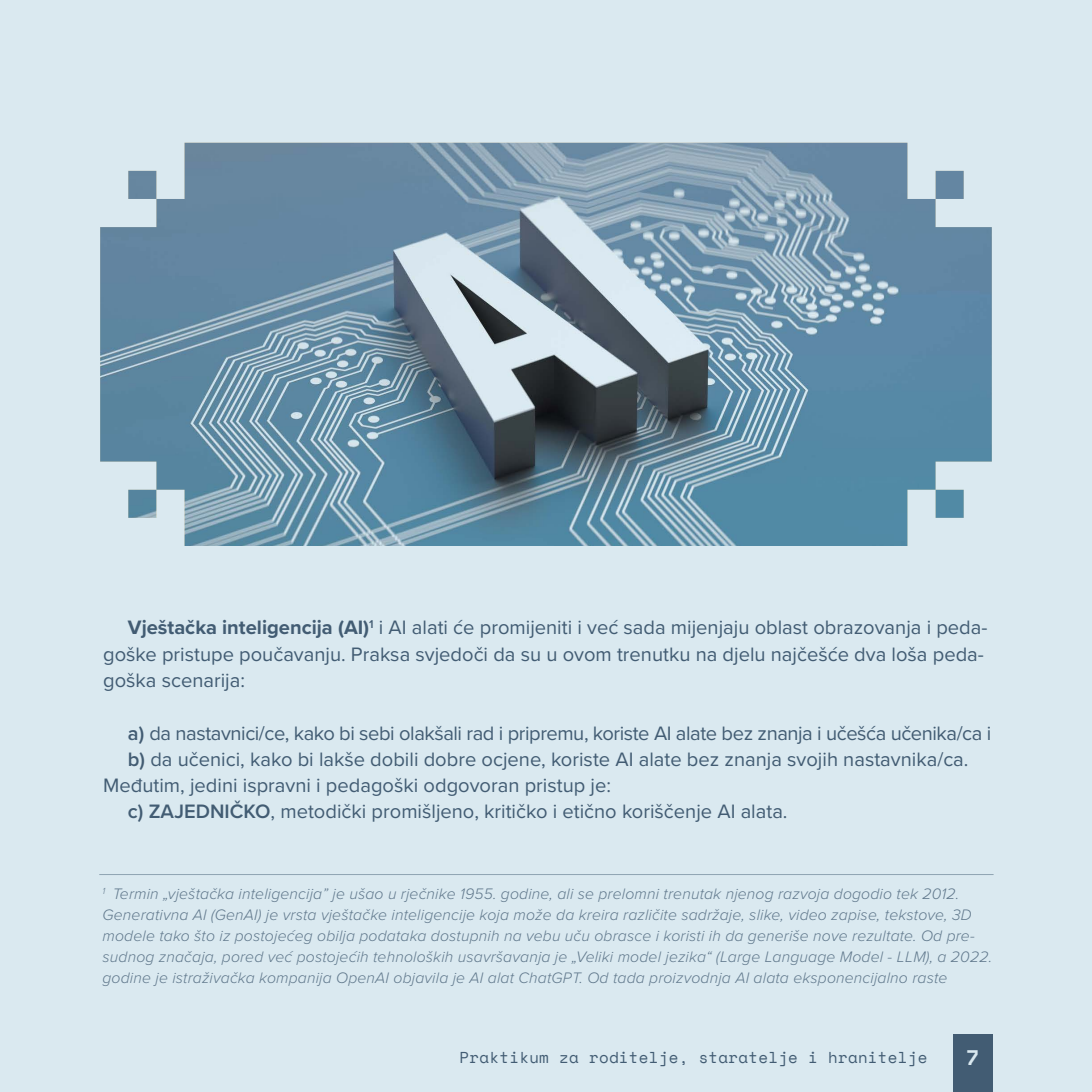
<style>
.page{position:relative;width:1092px;height:1092px;background:#fff}
.page>*{position:absolute;margin:0;border:0;box-sizing:border-box;transform-origin:0 0}
.t1{font:700 21px "Space Mono";color:#dae9f0}
.t2{font:20.12px/26.2px "Proxima Nova";color:#425c73}
.t3{font:20.12px "Proxima Nova";letter-spacing:-.02em;color:#425c73}
.t4{font:italic 300 15.75px/21px "Proxima Nova";letter-spacing:.01em;color:#425c73}
.t5{font:15.75px "Space Mono";letter-spacing:.02em;color:#425c73}
.s1{font-weight:700}
.s2{font-weight:600}
</style>
<div class="page">
<div style="left:0;top:0;width:1091px;height:1091px;background:#dae9f0"></div>
<div style="left:952px;top:1034px;width:40px;height:57px;background:#425c73"></div>
<hr style="left:99px;top:874px;width:894px;height:1px;background:#425c73">
<img style="left:100px;top:143px;width:891px;height:403px">
<p class="t2" style="left:103px;top:613px;width:885px;text-indent:25px"><span class="s1">Vještačka inteligencija (AI)</span><sup>1</sup> i AI alati će promijeniti i već sada mijenjaju oblast obrazovanja i peda&shy;goške pristupe poučavanju. Praksa svjedoči da su u ovom trenutku na djelu najčešće dva loša peda&shy;goška scenarija:</p>
<p class="t3" style="left:128px;top:717px;width:864px"><span class="s2">a)</span> da nastavnici/ce, kako bi sebi olakšali rad i pripremu, koriste AI alate bez znanja i učešća učenika/ca i</p>
<p class="t2" style="left:128px;top:745px;width:842px"><span class="s2">b)</span> da učenici, kako bi lakše dobili dobre ocjene, koriste AI alate bez znanja svojih nastavnika/ca.</p>
<p class="t2" style="left:103px;top:771px;width:509px">Međutim, jedini ispravni i pedagoški odgovoran pristup je:</p>
<p class="t2" style="left:128px;top:797px;width:661px"><span class="s2">c) ZAJEDNIČKO</span>, metodički promišljeno, kritičko i etično koriščenje AI alata.</p>
<p class="t4" style="left:102px;top:882px;width:891px"><sup>1</sup> Termin „vještačka inteligencija” je ušao u rječnike 1955. godine, ali se prelomni trenutak njenog razvoja dogodio tek 2012.<br>Generativna AI (GenAI) je vrsta vještačke inteligencije koja može da kreira različite sadržaje, slike, video zapise, tekstove, 3D modele tako što iz postojećeg obilja podataka dostupnih na vebu uču obrasce i koristi ih da generiše nove rezultate. Od pre&shy;sudnog značaja, pored već postojećih tehnoloških usavršavanja je „Veliki model jezika“ (Large Language Model - LLM), a 2022. godine je istraživačka kompanija OpenAI objavila je AI alat ChatGPT. Od tada proizvodnja AI alata eksponencijalno raste</p>
<p class="t5" style="left:459px;top:1045px;width:469px">Praktikum za roditelje, staratelje i hranitelje</p>
<h1 class="t1" style="left:966px;top:1041px;width:14px">7</h1>
</div>
